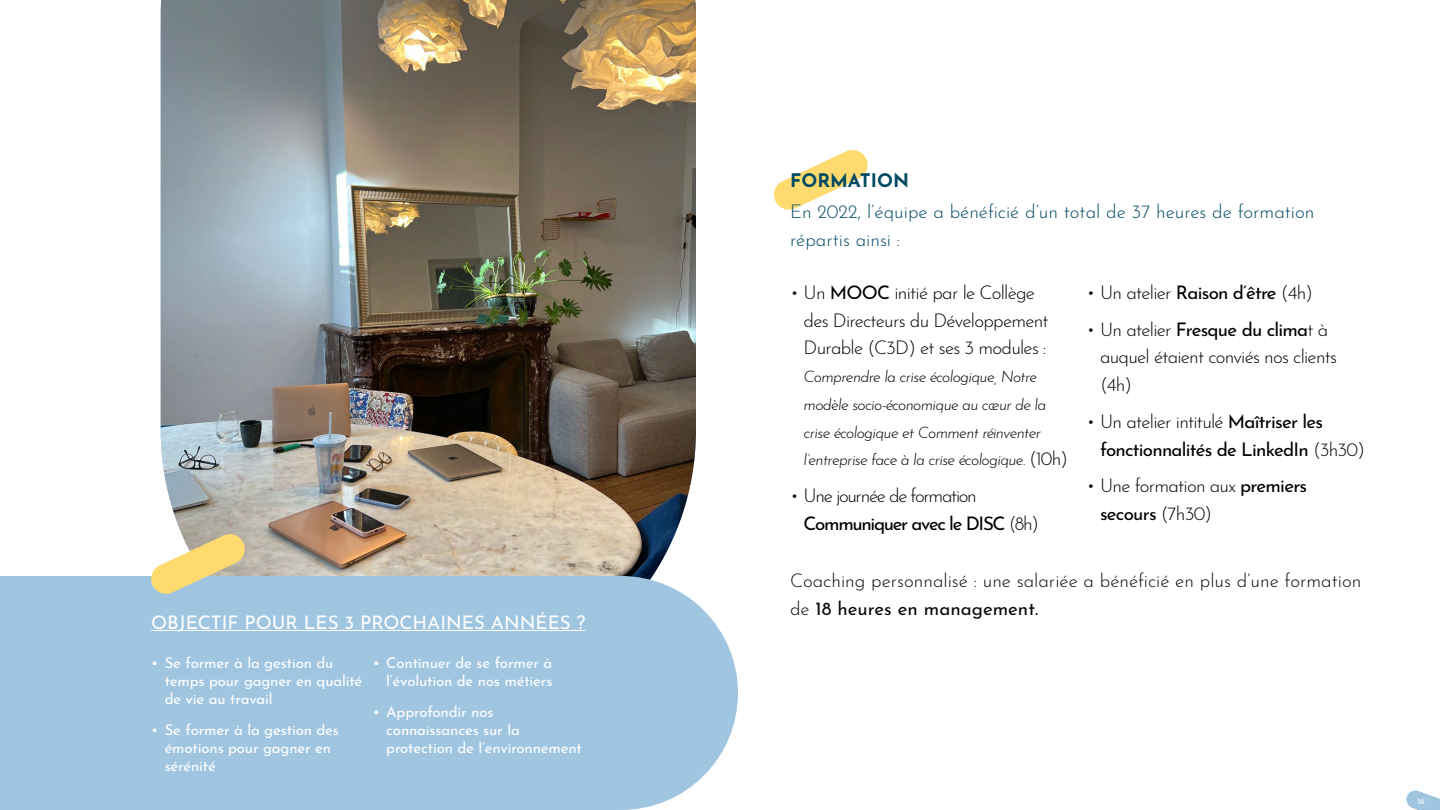
<style>
.page{position:relative;width:1440px;height:810px;background:#fff}
.page>*{position:absolute;margin:0;border:0;box-sizing:border-box;transform-origin:0 0}
.t1{font:300 18.75px/27.8px "Josefin Sans";letter-spacing:-.04em;color:#000}
.t2{font:300 18.75px/27.8px "Josefin Sans";color:#060a0c}
.t3{font:300 18.75px/27.8px "Josefin Sans";color:#004a63}
.t4{font:18.75px/27.8px "Josefin Sans";letter-spacing:-.04em;color:#000}
.t5{font:300 18.75px/27.8px "Josefin Sans";letter-spacing:-.07em;color:#000}
.t6{font:18.75px "Josefin Sans";color:#fff}
.t7{font:700 18.75px "Josefin Sans";color:#004a63}
.t8{font:italic 300 15.75px/27.8px "Josefin Sans";letter-spacing:-.04em;color:#000}
.t9{font:15px/18px "Josefin Sans";letter-spacing:-.01em;color:#fff}
.t10{font:8.25px "Josefin Sans";color:#fff}
.s1{font-weight:400}
.s2{font-style:normal;font-size:18.75px}
.s3{font-weight:300}
</style>
<div class="page">
<img style="left:161px;top:0;width:535px;height:576px">
<div style="left:0;top:576px;width:738px;height:234px;background:#a0c5e1"></div>
<hr style="left:151px;top:630px;width:434px;height:1px;background:#fff">
<svg style="left:774px;top:150px;width:94px;height:60px"></svg>
<svg style="left:149px;top:532px;width:98px;height:64px"></svg>
<svg style="left:1406px;top:790px;width:34px;height:20px"></svg>
<p class="t6" style="left:151px;top:607px;width:436px">OBJECTIF POUR LES 3 PROCHAINES ANNÉES ?</p>
<p class="t9" style="left:165px;top:652px;width:199px;text-indent:-14px">• Se former à la gestion du temps pour gagner en qualité de vie au travail</p>
<p class="t9" style="left:165px;top:719px;width:176px;text-indent:-14px">• Se former à la gestion des émotions pour gagner en sérénité</p>
<p class="t9" style="left:373px;top:652px;width:181px;text-align:right">• Continuer de se former à l’évolution de nos métiers</p>
<p class="t9" style="left:386px;top:701px;width:197px;text-indent:-14px">• Approfondir nos connaissances sur la protection de l’environnement</p>
<p class="t7" style="left:790px;top:164px;width:121px">FORMATION</p>
<p class="t3" style="left:790px;top:196px;width:526px">En 2022, l’équipe a bénéficié d’un total de 37 heures de formation répartis ainsi :</p>
<p class="t1" style="left:804px;top:277px;width:247px;text-indent:-14px">• Un <span class="s1">MOOC</span> initié par le Collège des Directeurs du Développement<br>Durable (C3D) et ses 3 modules :</p>
<p class="t8" style="left:804px;top:361px;width:266px">Comprendre la crise écologique, Notre modèle socio-économique au cœur de la crise écologique et Comment réinventer l’entreprise face à la crise écologique. <span class="s2">(10h)</span></p>
<p class="t5" style="left:804px;top:480px;width:237px;text-indent:-14px">• Une journée de formation<br><span class="s1">Communiquer avec le DISC</span> (8h)</p>
<p class="t1" style="left:1087px;top:277px;width:228px">• Un atelier <span class="s1">Raison d’être</span> (4h)</p>
<p class="t1" style="left:1100px;top:313px;width:239px;text-indent:-14px">• Un atelier <span class="s1">Fresque du clima</span>t à auquel étaient conviés nos clients (4h)</p>
<p class="t4" style="left:1100px;top:405px;width:266px;text-indent:-14px"><span class="s3">• Un atelier intitulé</span> Maîtriser les fonctionnalités de LinkedIn <span class="s3">(3h30)</span></p>
<p class="t1" style="left:1100px;top:470px;width:209px;text-indent:-14px">• Une formation aux <span class="s1">premiers secours</span> (7h30)</p>
<p class="t2" style="left:790px;top:565px;width:573px">Coaching personnalisé : une salariée a bénéficié en plus d’une formation de <span class="s1">18 heures en management.</span></p>
<p class="t10" style="left:1417px;top:794px;width:9px">16</p>
</div>
